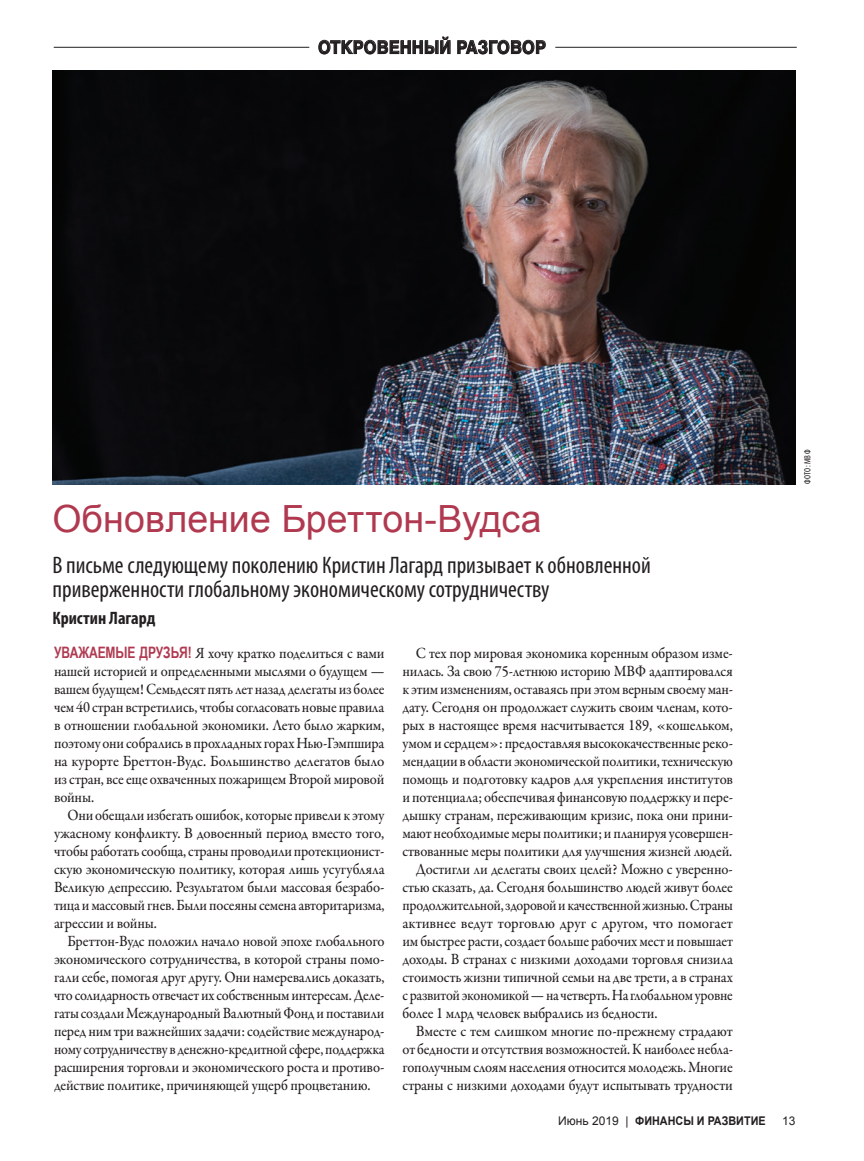
<style>
.page{position:relative;width:864px;height:1161px;background:#fff}
.page>*{position:absolute;margin:0;border:0;box-sizing:border-box;transform-origin:0 0}
.t1{font:37.5px "Arial";color:#b03950}
.t2{font:condensed 24px/24px "Myriad Pro";color:#231f20}
.t3{font:700 18px "Helvetica Cyr";letter-spacing:.02em;color:#231f20;scale:.9 1}
.t4{font:700 condensed 18px "Myriad Pro";color:#231f20}
.t5{font:500 15.75px/18px "Garamond Premr Pro";letter-spacing:-.01em;color:#231f20;text-align:justify;scale:.92 1}
.t6{font:500 15.75px/18px "Garamond Premr Pro";letter-spacing:-.01em;color:#231f20;text-align:justify;scale:.91 1}
.t7{font:500 15.75px "Garamond Premr Pro";letter-spacing:-.01em;color:#231f20;scale:.89 1}
.t8{font:500 15.75px "Garamond Premr Pro";letter-spacing:-.01em;color:#231f20;scale:.93 1}
.t9{font:500 15.75px "Garamond Premr Pro";letter-spacing:-.01em;color:#231f20;scale:.95 1}
.t10{font:500 15.75px "Garamond Premr Pro";letter-spacing:-.01em;color:#231f20;scale:.94 1}
.t11{font:700 12px "Arial";color:#231f20;scale:.9 1}
.t12{font:12px "Arial";color:#231f20}
.t13{font:condensed 9px "Myriad Pro";letter-spacing:.035em;color:#231f20}
.s1{font-family:"Arial Narrow";font-weight:700;color:#b03950}
.s2{font-weight:400}
</style>
<div class="page">
<img style="left:53px;top:70px;width:742px;height:414px">
<svg style="left:319px;top:37px;width:131px;height:17px"></svg>
<svg style="left:457px;top:40px;width:89px;height:14px"></svg>
<hr style="left:54px;top:47px;width:255px;height:1px;background:#231f20">
<hr style="left:555px;top:47px;width:242px;height:1px;background:#231f20">
<p class="t3" style="left:318px;top:37px;width:255px">ОТКРОВЕННЫЙ РАЗГОВОР</p>
<h1 class="t1" style="left:52px;top:494px;width:491px">Обновление Бреттон-Вудса</h1>
<h2 class="t2" style="left:52px;top:553px;width:600px">В письме следующему поколению Кристин Лагард призывает к обновленной приверженности глобальному экономическому сотрудничеству</h2>
<p class="t4" style="left:52px;top:608px;width:104px">Кристин Лагард</p>
<p class="t5" style="left:54px;top:644px;width:361px"><span class="s1">УВАЖАЕМЫЕ ДРУЗЬЯ!</span> Я хочу кратко поделиться с вами нашей историей и определенными мыслями о будущем — вашем будущем! Семьдесят пять лет назад делегаты из более чем 40 стран встретились, чтобы согласовать новые правила в отношении глобальной экономики. Лето было жарким, поэтому они собрались в прохладных горах Нью-Гэмпшира на курорте Бреттон-Вудс. Большинство делегатов было из стран, все еще охваченных пожарищем Второй мировой войны.</p>
<p class="t6" style="left:54px;top:806px;width:365px;text-indent:14px">Они обещали избегать ошибок, которые привели к этому ужасному конфликту. В довоенный период вместо того, чтобы работать сообща, страны проводили протекционист&shy;скую экономическую политику, которая лишь усугубляла Великую депрессию. Результатом были массовая безрабо&shy;тица и массовый гнев. Были посеяны семена авторитаризма, агрессии и войны.</p>
<p class="t5" style="left:54px;top:932px;width:361px;text-indent:14px">Бреттон-Вудс положил начало новой эпохе глобального экономического сотрудничества, в которой страны помо&shy;гали себе, помогая друг другу. Они намеревались доказать, что солидарность отвечает их собственным интересам. Деле&shy;гаты создали Международный Валютный Фонд и поставили перед ним три важнейших задачи: содействие международ&shy;ному сотрудничеству в денежно-кредитной сфере, поддержка расширения торговли и экономического роста и противо&shy;действие политике, причиняющей ущерб процветанию.</p>
<p class="t5" style="left:416px;top:644px;width:346px">С тех пор мировая экономика коренным образом изме-</p>
<p class="t5" style="left:402px;top:662px;width:361px">нилась. За свою 75-летнюю историю МВФ адаптировался</p>
<p class="t6" style="left:402px;top:680px;width:365px">к этим изменениям, оставаясь при этом верным своему ман-</p>
<p class="t5" style="left:402px;top:698px;width:361px">дату. Сегодня он продолжает служить своим членам, кото-</p>
<p class="t8" style="left:402px;top:716px;width:357px">рых в настоящее время насчитывается 189, «кошельком,</p>
<p class="t5" style="left:402px;top:734px;width:361px">умом и сердцем»: предоставляя высококачественные реко-</p>
<p class="t6" style="left:402px;top:752px;width:365px">мендации в области экономической политики, техническую</p>
<p class="t5" style="left:402px;top:770px;width:361px">помощь и подготовку кадров для укрепления институтов</p>
<p class="t5" style="left:402px;top:788px;width:361px">и потенциала; обеспечивая финансовую поддержку и пере-</p>
<p class="t5" style="left:402px;top:806px;width:361px">дышку странам, переживающим кризис, пока они прини-</p>
<p class="t6" style="left:402px;top:824px;width:365px">мают необходимые меры политики; и планируя усовершен-</p>
<p class="t5" style="left:402px;top:842px;width:360px">ствованные меры политики для улучшения жизней людей.</p>
<p class="t5" style="left:416px;top:860px;width:346px">Достигли ли делегаты своих целей? Можно с уверенно-</p>
<p class="t5" style="left:402px;top:878px;width:361px">стью сказать, да. Сегодня большинство людей живут более</p>
<p class="t7" style="left:402px;top:896px;width:373px">продолжительной, здоровой и качественной жизнью. Страны</p>
<p class="t9" style="left:402px;top:914px;width:349px">активнее ведут торговлю друг с другом, что помогает</p>
<p class="t6" style="left:402px;top:932px;width:365px">им быстрее расти, создает больше рабочих мест и повышает</p>
<p class="t5" style="left:402px;top:950px;width:361px">доходы. В странах с низкими доходами торговля снизила</p>
<p class="t5" style="left:402px;top:968px;width:361px">стоимость жизни типичной семьи на две трети, а в странах</p>
<p class="t7" style="left:402px;top:986px;width:373px">с развитой экономикой — на четверть. На глобальном уровне</p>
<p class="t5" style="left:402px;top:1004px;width:279px">более 1 млрд человек выбрались из бедности.</p>
<p class="t10" style="left:416px;top:1022px;width:339px">Вместе с тем слишком многие по-прежнему страдают</p>
<p class="t6" style="left:402px;top:1040px;width:365px">от бедности и отсутствия возможностей. К наиболее небла-</p>
<p class="t5" style="left:402px;top:1058px;width:361px">гополучным слоям населения относится молодежь. Многие</p>
<p class="t5" style="left:402px;top:1076px;width:361px">страны с низкими доходами будут испытывать трудности</p>
<p class="t11" style="left:558px;top:1113px;width:232px"><span class="s2">Июнь 2019 |</span> ФИНАНСЫ И РАЗВИТИЕ</p>
<p class="t12" style="left:782px;top:1113px;width:15px">13</p>
<p class="t13" style="left:803px;top:484px;width:36px;rotate:-90deg">ФОТО: МВФ</p>
</div>
